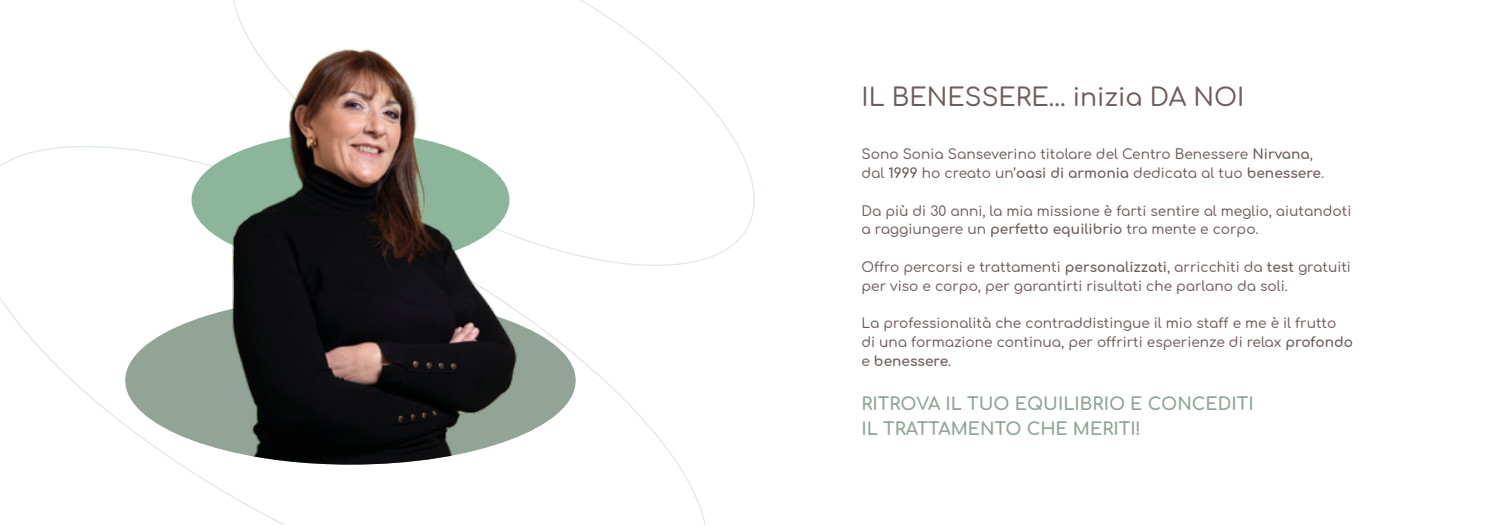
<style>
.page{position:relative;width:1489px;height:525px;background:#fff}
.page>*{position:absolute;margin:0;border:0;box-sizing:border-box;transform-origin:0 0}
.t1{font:500 25px "Comfortaa";color:#6d5e5d}
.t2{font:700 17.5px/25px "Comfortaa";color:#91a497}
.t3{font:500 13.75px/18.8px "Comfortaa";color:#6d5e5d}
.s1{font-weight:700}
</style>
<div class="page">
<svg style="left:0;top:113px;width:739px;height:411px"></svg>
<img style="left:145px;top:0;width:430px;height:464px">
<h1 class="t1" style="left:861px;top:75px;width:384px">IL BENESSERE... inizia DA NOI</h1>
<p class="t3" style="left:861px;top:143px;width:464px">Sono Sonia Sanseverino titolare del Centro Benessere <span class="s1">Nirvana</span>, dal <span class="s1">1999</span> ho creato un’<span class="s1">oasi di armonia</span> dedicata al tuo <span class="s1">benessere</span>.</p>
<p class="t3" style="left:861px;top:199px;width:491px">Da più di 30 anni, la mia missione è farti sentire al meglio, aiutandoti a raggiungere un <span class="s1">perfetto equilibrio</span> tra mente e corpo.</p>
<p class="t3" style="left:861px;top:256px;width:491px">Offro percorsi e trattamenti <span class="s1">personalizzati</span>, arricchiti da <span class="s1">test</span> gratuiti per viso e corpo, per garantirti risultati che parlano da soli.</p>
<p class="t3" style="left:861px;top:312px;width:493px">La professionalità che contraddistingue il mio staff e me è il frutto di una formazione continua, per offrirti esperienze di relax <span class="s1">profondo </span>e <span class="s1">benessere</span>.</p>
<p class="t2" style="left:861px;top:388px;width:394px">RITROVA IL TUO EQUILIBRIO E CONCEDITI<br>IL TRATTAMENTO CHE MERITI!</p>
</div>
